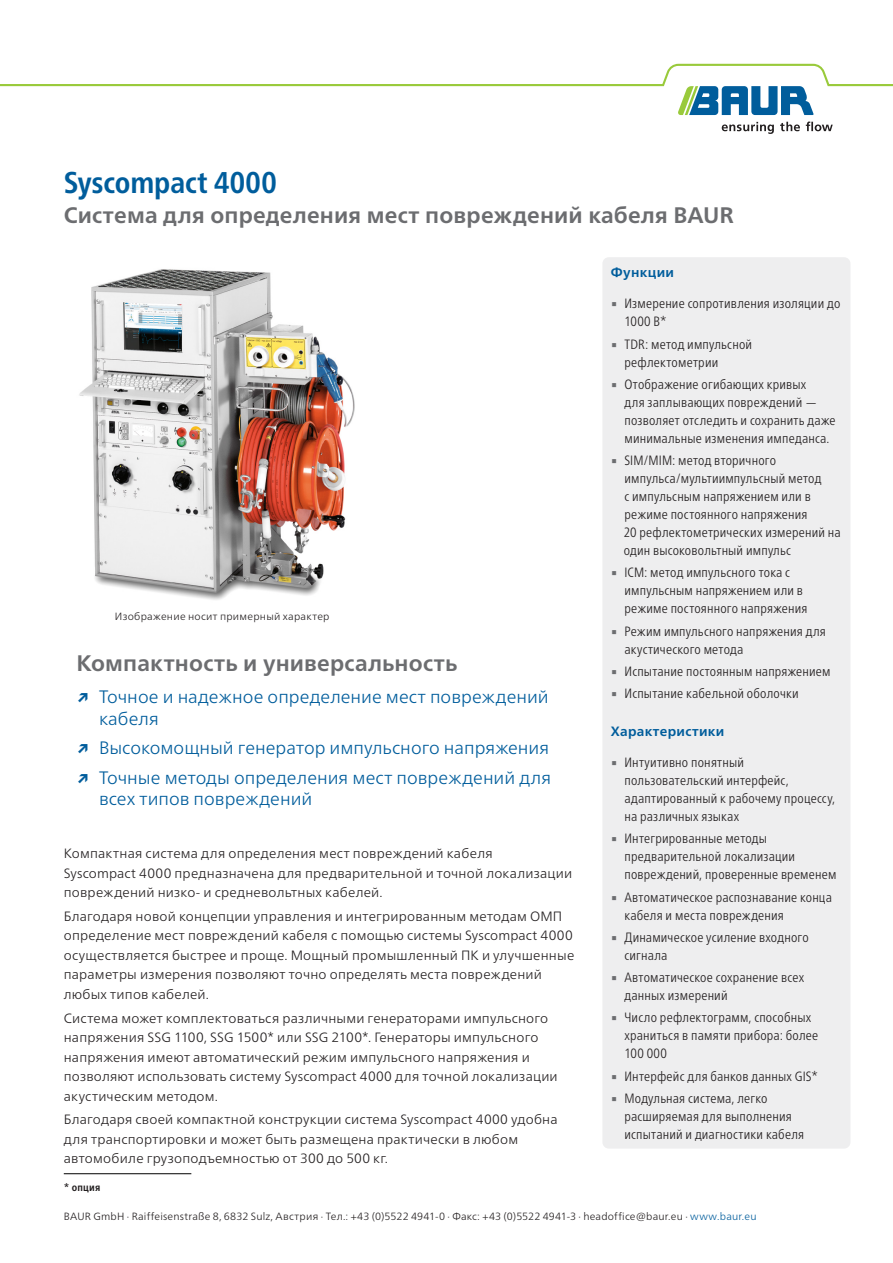
<style>
.page{position:relative;width:893px;height:1263px;background:#fff}
.page>*{position:absolute;margin:0;border:0;box-sizing:border-box;transform-origin:0 0}
.DB_-_Titel_Produktname_blau{font:700 condensed 30px "Frutiger Neue LTW1 G";letter-spacing:-.005em;color:#005d9c}
.DB_-_Titel_Produktbeschreibung_grau{font:700 22.5px "Frutiger Neue LTW1 G";letter-spacing:.01em;color:#6c6d70}
.DB_-_Aufzählung_USP_Überschrift{font:700 22.5px "Frutiger Neue LTW1 G";letter-spacing:.01em;color:#6c6d70}
.t1{font:300 18px/21.3px "Frutiger Neue LTW1 G";letter-spacing:.005em;color:#005d9c}
.DB_-_Condensed_Aufzählungspunkt_fort{font:300 condensed 13.5px/18px "Frutiger Neue LTW1 G";letter-spacing:.015em;color:#231f20}
.DB___Fließtext{font:300 13.5px/19.5px "Frutiger Neue LTW1 G";letter-spacing:.015em;color:#231f20}
.DB_-_Condensed_Überschrift{font:700 13.5px "Frutiger Neue LTW1 G";letter-spacing:.025em;color:#005d9c}
.DB_-_Fußnote{font:300 10.5px "Frutiger Neue LTW1 G";letter-spacing:.02em;color:#231f20}
.DB_-_Fußnote-2{font:700 condensed 10.5px "Frutiger Neue LTW1 G";letter-spacing:.025em;color:#231f20}
.s1{font-weight:700}
.s2{font-family:"Lucida Sans Unicode";font-weight:400;font-stretch:normal;color:#6c6d70}
.s3{color:#005d9c}
</style>
<div class="page">
<div style="left:602px;top:257px;width:248px;height:891px;background:#eeeeef;border-radius:6px"></div>
<hr style="left:64px;top:1173px;width:127px;height:1px;background:#000">
<img style="left:79px;top:269px;width:276px;height:331px">
<svg style="left:722px;top:122px;width:52px;height:12px"></svg>
<svg style="left:780px;top:122px;width:20px;height:9px"></svg>
<svg style="left:806px;top:122px;width:27px;height:9px"></svg>
<svg style="left:0;top:64px;width:893px;height:51px"></svg>
<p class="DB_-_Titel_Produktname_blau" style="left:64px;top:160px;width:214px">Syscompact 4000</p>
<p class="DB_-_Titel_Produktbeschreibung_grau" style="left:64px;top:199px;width:671px">Система для определения мест повреждений кабеля BAUR</p>
<p class="DB_-_Fußnote" style="left:115px;top:609px;width:216px">Изображение носит примерный характер</p>
<p class="DB_-_Aufzählung_USP_Überschrift" style="left:77px;top:647px;width:382px">Компактность и универсальность</p>
<p class="t1" style="left:99px;top:685px;width:451px;text-indent:-22px"><span class="s1">↗</span> Точное и надежное определение мест повреждений кабеля</p>
<p class="t1" style="left:77px;top:736px;width:474px"><span class="s1">↗</span> Высокомощный генератор импульсного напряжения</p>
<p class="t1" style="left:99px;top:766px;width:454px;text-indent:-22px"><span class="s1">↗</span> Точные методы определения мест повреждений для всех типов повреждений</p>
<p class="DB___Fließtext" style="left:64px;top:843px;width:510px">Компактная система для определения мест повреждений кабеля<br>Syscompact 4000 предназначена для предварительной и точной локализации повреждений низко- и средневольтных кабелей.</p>
<p class="DB___Fließtext" style="left:64px;top:905px;width:512px">Благодаря новой концепции управления и интегрированным методам ОМП определение мест повреждений кабеля с помощью системы Syscompact 4000 осуществляется быстрее и проще. Мощный промышленный ПК и улучшенные параметры измерения позволяют точно определять места повреждений любых типов кабелей.</p>
<p class="DB___Fließtext" style="left:64px;top:1007px;width:495px">Система может комплектоваться различными генераторами импульсного напряжения SSG 1100, SSG 1500* или SSG 2100*. Генераторы импульсного напряжения имеют автоматический режим импульсного напряжения и позволяют использовать систему Syscompact 4000 для точной локализации акустическим методом.</p>
<p class="DB___Fließtext" style="left:64px;top:1109px;width:495px">Благодаря своей компактной конструкции система Syscompact 4000 удобна для транспортировки и может быть размещена практически в любом автомобиле грузоподъемностью от 300 до 500 кг.</p>
<p class="DB_-_Condensed_Überschrift" style="left:611px;top:263px;width:65px">Функции</p>
<p class="DB_-_Condensed_Aufzählungspunkt_fort" style="left:624px;top:293px;width:217px;text-indent:-14px"><span class="s2">▪</span> Измерение сопротивления изоляции до<br>1000 В*</p>
<p class="DB_-_Condensed_Aufzählungspunkt_fort" style="left:624px;top:334px;width:129px;text-indent:-14px"><span class="s2">▪</span> TDR: метод импульсной рефлектометрии</p>
<p class="DB_-_Condensed_Aufzählungspunkt_fort" style="left:624px;top:374px;width:213px;text-indent:-14px"><span class="s2">▪</span> Отображение огибающих кривых<br>для заплывающих повреждений — позволяет отследить и сохранить даже минимальные изменения импеданса.</p>
<p class="DB_-_Condensed_Aufzählungspunkt_fort" style="left:624px;top:450px;width:198px;text-indent:-14px"><span class="s2">▪</span> SIM/MIM: метод вторичного импульса/мультиимпульсный метод с импульсным напряжением или в режиме постоянного напряжения</p>
<p class="DB_-_Condensed_Aufzählungspunkt_fort" style="left:624px;top:522px;width:218px">20 рефлектометрических измерений на один высоковольтный импульс</p>
<p class="DB_-_Condensed_Aufzählungspunkt_fort" style="left:624px;top:562px;width:184px;text-indent:-14px"><span class="s2">▪</span> ICM: метод импульсного тока с импульсным напряжением или в режиме постоянного напряжения</p>
<p class="DB_-_Condensed_Aufzählungspunkt_fort" style="left:624px;top:621px;width:203px;text-indent:-14px"><span class="s2">▪</span> Режим импульсного напряжения для акустического метода</p>
<p class="DB_-_Condensed_Aufzählungspunkt_fort" style="left:611px;top:661px;width:221px"><span class="s2">▪</span> Испытание постоянным напряжением</p>
<p class="DB_-_Condensed_Aufzählungspunkt_fort" style="left:611px;top:683px;width:189px"><span class="s2">▪</span> Испытание кабельной оболочки</p>
<p class="DB_-_Condensed_Überschrift" style="left:611px;top:722px;width:115px">Характеристики</p>
<p class="DB_-_Condensed_Aufzählungspunkt_fort" style="left:624px;top:752px;width:212px;text-indent:-14px"><span class="s2">▪</span> Интуитивно понятный пользовательский интерфейс, адаптированный к рабочему процессу, на различных языках</p>
<p class="DB_-_Condensed_Aufzählungspunkt_fort" style="left:624px;top:828px;width:213px;text-indent:-14px"><span class="s2">▪</span> Интегрированные методы предварительной локализации повреждений, проверенные временем</p>
<p class="DB_-_Condensed_Aufzählungspunkt_fort" style="left:624px;top:887px;width:209px;text-indent:-14px"><span class="s2">▪</span> Автоматическое распознавание конца кабеля и места повреждения</p>
<p class="DB_-_Condensed_Aufzählungspunkt_fort" style="left:624px;top:927px;width:186px;text-indent:-14px"><span class="s2">▪</span> Динамическое усиление входного сигнала</p>
<p class="DB_-_Condensed_Aufzählungspunkt_fort" style="left:624px;top:967px;width:181px;text-indent:-14px"><span class="s2">▪</span> Автоматическое сохранение всех данных измерений</p>
<p class="DB_-_Condensed_Aufzählungspunkt_fort" style="left:624px;top:1008px;width:195px;text-indent:-14px"><span class="s2">▪</span> Число рефлектограмм, способных храниться в памяти прибора: более<br>100 000</p>
<p class="DB_-_Condensed_Aufzählungspunkt_fort" style="left:611px;top:1066px;width:208px"><span class="s2">▪</span> Интерфейс для банков данных GIS*</p>
<p class="DB_-_Condensed_Aufzählungspunkt_fort" style="left:624px;top:1088px;width:181px;text-indent:-14px"><span class="s2">▪</span> Модульная система, легко расширяемая для выполнения испытаний и диагностики кабеля</p>
<p class="DB_-_Fußnote-2" style="left:64px;top:1179px;width:38px">* опция</p>
<p class="DB_-_Fußnote" style="left:64px;top:1208px;width:694px">BAUR GmbH · Raiffeisenstraße 8, 6832 Sulz, Австрия · Тел.: +43 (0)5522 4941-0 · Факс: +43 (0)5522 4941-3 · headoffice@baur.eu · <span class="s3">www.baur.eu</span></p>
</div>
